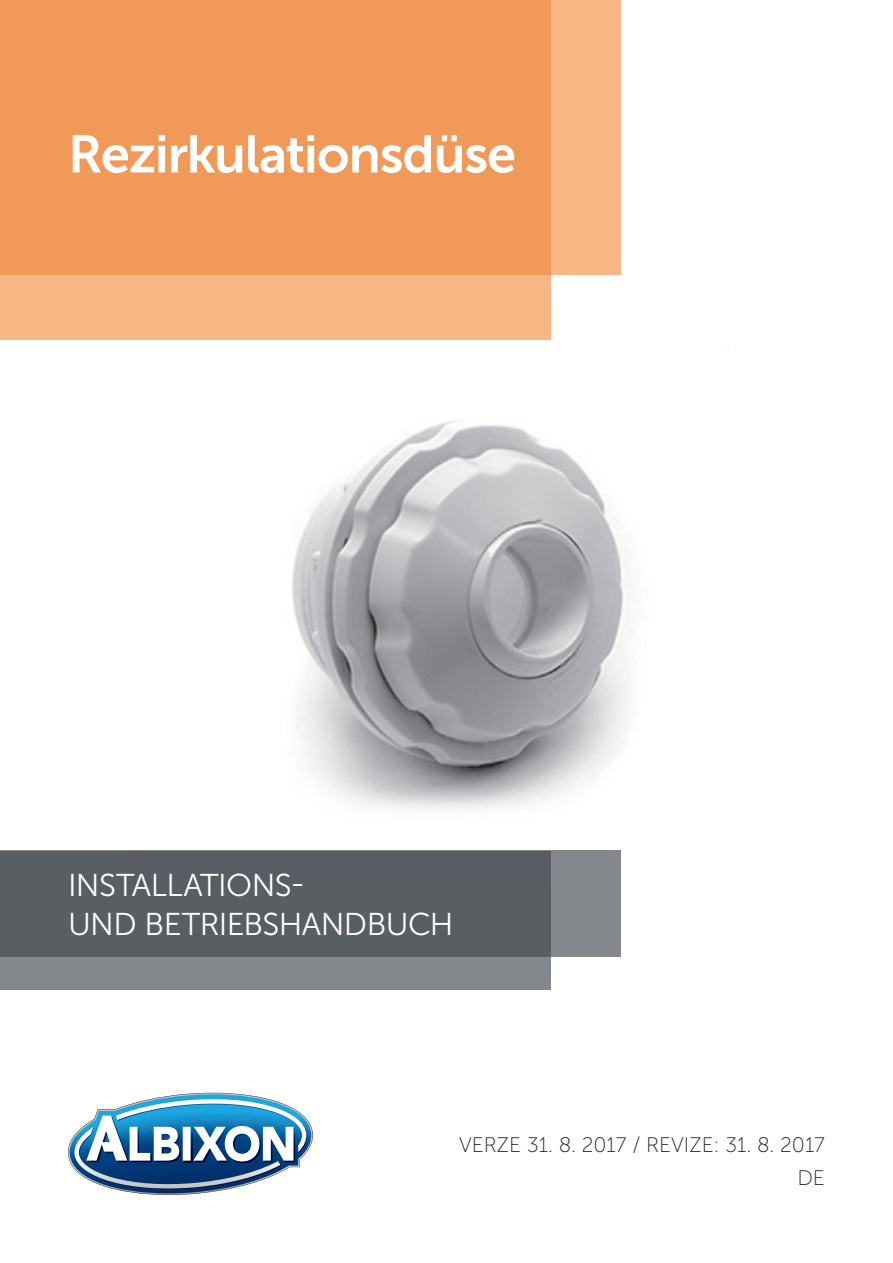
<style>
.page{position:relative;width:893px;height:1263px;background:#fff}
.page>*{position:absolute;margin:0;border:0;box-sizing:border-box;transform-origin:0 0}
.t1{font:52.5px "Museo Sans 700";letter-spacing:-.02em;color:#fff}
.t2{font:31.5px/39px "Museo Sans 300";letter-spacing:-.02em;color:#fff}
.t3{font:21px "Museo Sans 100";color:#231f20}
</style>
<div class="page">
<img style="left:132px;top:420px;width:497px;height:431px">
<div style="left:0;top:0;width:621px;height:274px;background:#f6b784"></div>
<svg style="left:0;top:0;width:551px;height:340px;fill:#f19959"></svg>
<svg style="left:68px;top:1093px;width:245px;height:102px"></svg>
<div style="left:0;top:851px;width:621px;height:106px;background:#84878c"></div>
<svg style="left:0;top:851px;width:551px;height:139px;fill:#595e63"></svg>
<p class="t1" style="left:68px;top:125px;width:450px">Rezirkulationsdüse</p>
<p class="t2" style="left:68px;top:866px;width:387px">INSTALLATIONS-<br>UND BETRIEBSHANDBUCH</p>
<p class="t3" style="left:459px;top:1133px;width:367px">VERZE 31. 8. 2017 / REVIZE: 31. 8. 2017</p>
<p class="t3" style="left:797px;top:1166px;width:29px">DE</p>
</div>
